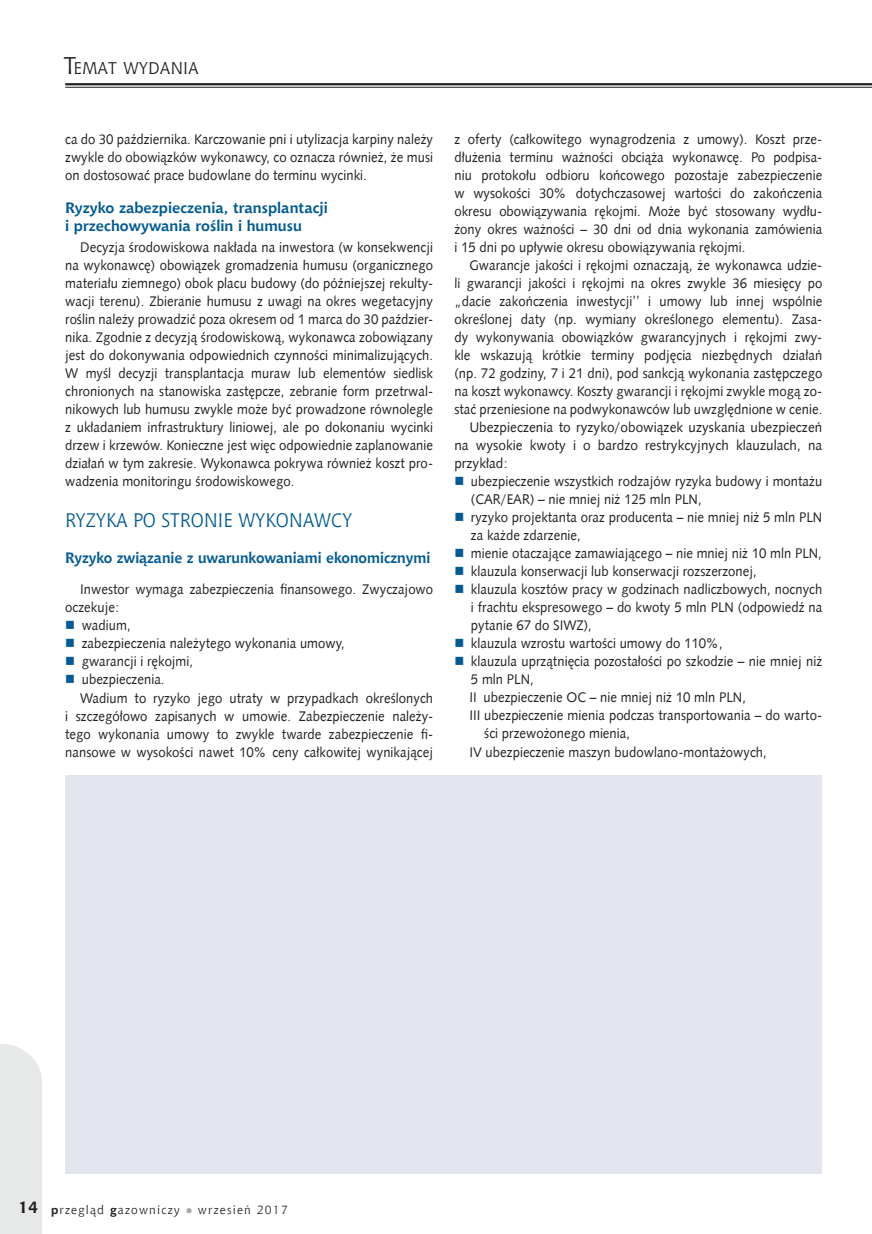
<style>
.page{position:relative;width:872px;height:1234px;background:#fff}
.page>*{position:absolute;margin:0;border:0;box-sizing:border-box;transform-origin:0 0}
.t1{font:19.5px "Chianti EU";color:#005b94;scale:.95 1}
.t2{font:16.8px "Chianti EU";color:#231f20}
.t3{font:700 15px/18px "Chianti EU";color:#005b94}
.t4{font:700 15px "Chianti EU";color:#005b94;scale:.96 1}
.t5{font:13.95px/18px "Humanst 531 EU";color:#231f20;text-align:justify;scale:.95 1}
.t6{font:13.95px "Humanst 531 EU";color:#231f20}
.t7{font:12px "Chianti EU";letter-spacing:.1em;color:#231f20}
.s1{font-size:24px}
.s2{color:#005b94}
.s3{font-weight:700;font-size:16.5px}
.s4{font-weight:700}
.s5{color:#a7a9ac}
</style>
<div class="page">
<div style="left:0;top:1044px;width:42px;height:189px;background:#e7e8e8"></div>
<hr style="left:65px;top:83px;width:807px;height:2px;background:#231f20">
<hr style="left:65px;top:87px;width:807px;height:1px;background:#231f20">
<div style="left:65px;top:775px;width:757px;height:398px;background:#e2e5ee"></div>
<p class="t2" style="left:64px;top:57px;width:136px"><span class="s1">T</span>EMAT WYDANIA</p>
<p class="t5" style="left:65px;top:130px;width:389px">ca do 30 października. Karczowanie pni i utylizacja karpiny należy zwykle do obowiązków wykonawcy, co oznacza również, że musi on dostosować prace budowlane do terminu wycinki.</p>
<p class="t3" style="left:65px;top:199px;width:264px">Ryzyko zabezpieczenia, transplantacji i przechowywania roślin i humusu</p>
<p class="t5" style="left:65px;top:238px;width:389px;text-indent:15px">Decyzja środowiskowa nakłada na inwestora (w konsekwencji na wykonawcę) obowiązek gromadzenia humusu (organicznego materiału ziemnego) obok placu budowy (do późniejszej rekulty&shy;wacji terenu). Zbieranie humusu z uwagi na okres wegetacyjny roślin należy prowadzić poza okresem od 1 marca do 30 paździer&shy;nika. Zgodnie z decyzją środowiskową, wykonawca zobowiązany jest do dokonywania odpowiednich czynności minimalizujących.<br>W myśl decyzji transplantacja muraw lub elementów siedlisk chronionych na stanowiska zastępcze, zebranie form przetrwal&shy;nikowych lub humusu zwykle może być prowadzone równolegle z układaniem infrastruktury liniowej, ale po dokonaniu wycinki drzew i krzewów. Konieczne jest więc odpowiednie zaplanowanie działań w tym zakresie. Wykonawca pokrywa również koszt pro&shy;wadzenia monitoringu środowiskowego.</p>
<h1 class="t1" style="left:65px;top:508px;width:250px">ryzyka po stroni e wykonawc</h1>
<h1 class="t1" style="left:342px;top:508px;width:12px">y</h1>
<p class="t4" style="left:65px;top:548px;width:382px">Ryzyko związanie z uwarunkowaniami ekonomicznymi</p>
<p class="t5" style="left:65px;top:580px;width:389px;text-indent:15px">Inwestor wymaga zabezpieczenia finansowego. Zwyczajowo oczekuje:</p>
<p class="t5" style="left:65px;top:616px;width:70px"><span class="s2">■</span> wadium,</p>
<p class="t5" style="left:65px;top:634px;width:296px"><span class="s2">■</span> zabezpieczenia należytego wykonania umowy,</p>
<p class="t5" style="left:65px;top:652px;width:136px"><span class="s2">■</span> gwarancji i rękojmi,</p>
<p class="t5" style="left:65px;top:670px;width:106px"><span class="s2">■</span> ubezpieczenia.</p>
<p class="t5" style="left:80px;top:688px;width:373px">Wadium to ryzyko jego utraty w przypadkach określonych</p>
<p class="t5" style="left:65px;top:706px;width:389px">i szczegółowo zapisanych w umowie. Zabezpieczenie należy-</p>
<p class="t5" style="left:65px;top:724px;width:389px">tego wykonania umowy to zwykle twarde zabezpieczenie fi-</p>
<p class="t5" style="left:65px;top:742px;width:389px">nansowe w wysokości nawet 10% ceny całkowitej wynikającej</p>
<p class="t5" style="left:454px;top:130px;width:389px">z oferty (całkowitego wynagrodzenia z umowy). Koszt prze&shy;dłużenia terminu ważności obciąża wykonawcę. Po podpisa&shy;niu protokołu odbioru końcowego pozostaje zabezpieczenie w wysokości 30% dotychczasowej wartości do zakończenia okresu obowiązywania rękojmi. Może być stosowany wydłu&shy;żony okres ważności – 30 dni od dnia wykonania zamówienia i 15 dni po upływie okresu obowiązywania rękojmi.</p>
<p class="t5" style="left:469px;top:256px;width:373px">Gwarancje jakości i rękojmi oznaczają, że wykonawca udzie-</p>
<p class="t5" style="left:454px;top:274px;width:389px">li gwarancji jakości i rękojmi na okres zwykle 36 miesięcy po</p>
<p class="t5" style="left:454px;top:292px;width:389px">„dacie zakończenia inwestycji’’ i umowy lub innej wspólnie</p>
<p class="t5" style="left:454px;top:310px;width:389px">określonej daty (np. wymiany określonego elementu). Zasa-</p>
<p class="t5" style="left:454px;top:328px;width:389px">dy wykonywania obowiązków gwarancyjnych i rękojmi zwy-</p>
<p class="t5" style="left:454px;top:346px;width:389px">kle wskazują krótkie terminy podjęcia niezbędnych działań</p>
<p class="t5" style="left:454px;top:364px;width:389px">(np. 72 godziny, 7 i 21 dni), pod sankcją wykonania zastępczego</p>
<p class="t5" style="left:454px;top:382px;width:389px">na koszt wykonawcy. Koszty gwarancji i rękojmi zwykle mogą zo-</p>
<p class="t5" style="left:454px;top:400px;width:389px">stać przeniesione na podwykonawców lub uwzględnione w cenie.</p>
<p class="t6" style="left:469px;top:418px;width:354px">Ubezpieczenia to ryzyko/obowiązek uzyskania ubezpieczeń</p>
<p class="t6" style="left:454px;top:436px;width:369px">na wysokie kwoty i o bardzo restrykcyjnych klauzulach, na</p>
<p class="t6" style="left:454px;top:454px;width:55px">przykład:</p>
<p class="t5" style="left:471px;top:472px;width:371px;text-indent:-17px"><span class="s2">■</span> ubezpieczenie wszystkich rodzajów ryzyka budowy i montażu (CAR/EAR) – nie mniej niż 125 mln PLN,</p>
<p class="t5" style="left:471px;top:508px;width:371px;text-indent:-17px"><span class="s2">■</span> ryzyko projektanta oraz producenta – nie mniej niż 5 mln PLN za każde zdarzenie,</p>
<p class="t5" style="left:454px;top:544px;width:388px"><span class="s2">■</span> mienie otaczające zamawiającego – nie mniej niż 10 mln PLN,</p>
<p class="t5" style="left:454px;top:562px;width:320px"><span class="s2">■</span> klauzula konserwacji lub konserwacji rozszerzonej,</p>
<p class="t5" style="left:471px;top:580px;width:371px;text-indent:-17px"><span class="s2">■</span> klauzula kosztów pracy w godzinach nadliczbowych, nocnych i frachtu ekspresowego – do kwoty 5 mln PLN (odpowiedź na pytanie 67 do SIWZ),</p>
<p class="t5" style="left:454px;top:634px;width:284px"><span class="s2">■</span> klauzula wzrostu wartości umowy do 110%,</p>
<p class="t5" style="left:454px;top:652px;width:389px"><span class="s2">■</span> klauzula uprzątnięcia pozostałości po szkodzie – nie mniej niż</p>
<p class="t5" style="left:471px;top:670px;width:68px">5 mln PLN,</p>
<p class="t5" style="left:469px;top:688px;width:293px">II ubezpieczenie OC – nie mniej niż 10 mln PLN,</p>
<p class="t5" style="left:469px;top:706px;width:373px">III ubezpieczenie mienia podczas transportowania – do warto-</p>
<p class="t5" style="left:484px;top:724px;width:155px">ści przewożonego mienia,</p>
<p class="t5" style="left:469px;top:742px;width:314px">IV ubezpieczenie maszyn budowlano-montażowych,</p>
<p class="t7" style="left:18px;top:1201px;width:271px"><span class="s3">14</span> <span class="s4">p</span>rzegląd <span class="s4">g</span>azowniczy <span class="s5">●</span> wrzesień 2017</p>
</div>
